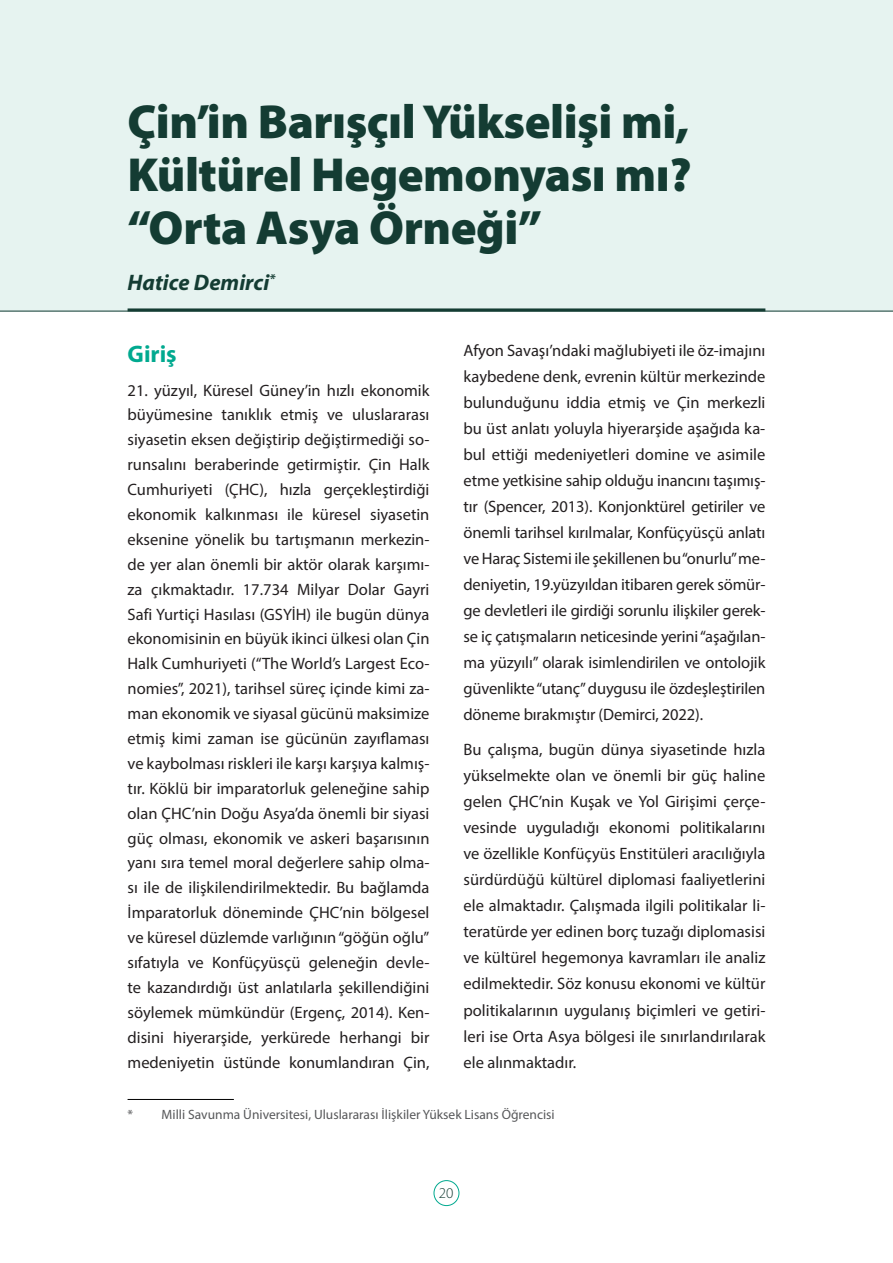
<style>
.page{position:relative;width:893px;height:1263px;background:#fff}
.page>*{position:absolute;margin:0;border:0;box-sizing:border-box;transform-origin:0 0}
.t1{font:900 48px/52.8px "Myriad Pro";letter-spacing:-.01em;color:#143c33;text-align:justify}
.t2{font:700 24px "Myriad Pro";color:#00a98f}
.t3{font:italic 700 22.5px "Myriad Pro";color:#143c33}
.t4{font:16.5px/24.9px "Myriad Pro";color:#231f20;text-align:justify}
.t5{font:300 15px "Myriad Pro";color:#143c33}
.t6{font:13.5px "Myriad Pro";color:#57585a}
</style>
<div class="page">
<div style="left:434px;top:1180px;width:25px;height:26px;border:1px solid #00a98f;border-radius:50%"></div>
<div style="left:0;top:0;width:893px;height:311px;background:#e6f3f0"></div>
<hr style="left:128px;top:308px;width:637px;height:3px;background:#143c33">
<hr style="left:0;top:311px;width:893px;height:1px;background:#143c33">
<hr style="left:128px;top:1099px;width:106px;height:1px;background:#000">
<h1 class="t1" style="left:128px;top:94px;width:565px">Çin’in Barışçıl Yükselişi mi, Kültürel Hegemonyası mı? “Orta Asya Örneği”</h1>
<h3 class="t3" style="left:128px;top:268px;width:149px">Hatice Demirci<sup>*</sup></h3>
<h2 class="t2" style="left:128px;top:338px;width:51px">Giriş</h2>
<p class="t4" style="left:128px;top:377px;width:303px">21. yüzyıl, Küresel Güney’in hızlı ekonomik büyümesine tanıklık etmiş ve uluslararası siyasetin eksen değiştirip değiştirmediği so&shy;runsalını beraberinde getirmiştir. Çin Halk Cumhuriyeti (ÇHC), hızla gerçekleştirdiği ekonomik kalkınması ile küresel siyasetin eksenine yönelik bu tartışmanın merkezin&shy;de yer alan önemli bir aktör olarak karşımı&shy;za çıkmaktadır. 17.734 Milyar Dolar Gayri Safi Yurtiçi Hasılası (GSYİH) ile bugün dünya ekonomisinin en büyük ikinci ülkesi olan Çin Halk Cumhuriyeti (“The World’s Largest Eco&shy;nomies”, 2021), tarihsel süreç içinde kimi za&shy;man ekonomik ve siyasal gücünü maksimize etmiş kimi zaman ise gücünün zayıflaması ve kaybolması riskleri ile karşı karşıya kalmış&shy;tır. Köklü bir imparatorluk geleneğine sahip olan ÇHC’nin Doğu Asya’da önemli bir siyasi güç olması, ekonomik ve askeri başarısının yanı sıra temel moral değerlere sahip olma&shy;sı ile de ilişkilendirilmektedir. Bu bağlamda İmparatorluk döneminde ÇHC’nin bölgesel ve küresel düzlemde varlığının “göğün oğlu” sıfatıyla ve Konfüçyüsçü geleneğin devle&shy;te kazandırdığı üst anlatılarla şekillendiğini söylemek mümkündür (Ergenç, 2014). Ken&shy;disini hiyerarşide, yerkürede herhangi bir medeniyetin üstünde konumlandıran Çin,</p>
<p class="t4" style="left:463px;top:337px;width:303px;line-height:26.1px">Afyon Savaşı’ndaki mağlubiyeti ile öz-imajını kaybedene denk, evrenin kültür merkezinde bulunduğunu iddia etmiş ve Çin merkezli bu üst anlatı yoluyla hiyerarşide aşağıda ka&shy;bul ettiği medeniyetleri domine ve asimile etme yetkisine sahip olduğu inancını taşımış&shy;tır (Spencer, 2013). Konjonktürel getiriler ve önemli tarihsel kırılmalar, Konfüçyüsçü anlatı ve Haraç Sistemi ile şekillenen bu “onurlu” me&shy;deniyetin, 19.yüzyıldan itibaren gerek sömür&shy;ge devletleri ile girdiği sorunlu ilişkiler gerek&shy;se iç çatışmaların neticesinde yerini “aşağılan&shy;ma yüzyılı” olarak isimlendirilen ve ontolojik güvenlikte “utanç” duygusu ile özdeşleştirilen döneme bırakmıştır (Demirci, 2022).</p>
<p class="t4" style="left:463px;top:736px;width:303px;line-height:26.1px">Bu çalışma, bugün dünya siyasetinde hızla yükselmekte olan ve önemli bir güç haline gelen ÇHC’nin Kuşak ve Yol Girişimi çerçe&shy;vesinde uyguladığı ekonomi politikalarını ve özellikle Konfüçyüs Enstitüleri aracılığıyla sürdürdüğü kültürel diplomasi faaliyetlerini ele almaktadır. Çalışmada ilgili politikalar li&shy;teratürde yer edinen borç tuzağı diplomasisi ve kültürel hegemonya kavramları ile analiz edilmektedir. Söz konusu ekonomi ve kültür politikalarının uygulanış biçimleri ve getiri&shy;leri ise Orta Asya bölgesi ile sınırlandırılarak ele alınmaktadır.</p>
<p class="t6" style="left:128px;top:1106px;width:429px">* Milli Savunma Üniversitesi, Uluslararası İlişkiler Yüksek Lisans Öğrencisi</p>
<p class="t5" style="left:439px;top:1184px;width:16px">20</p>
</div>
